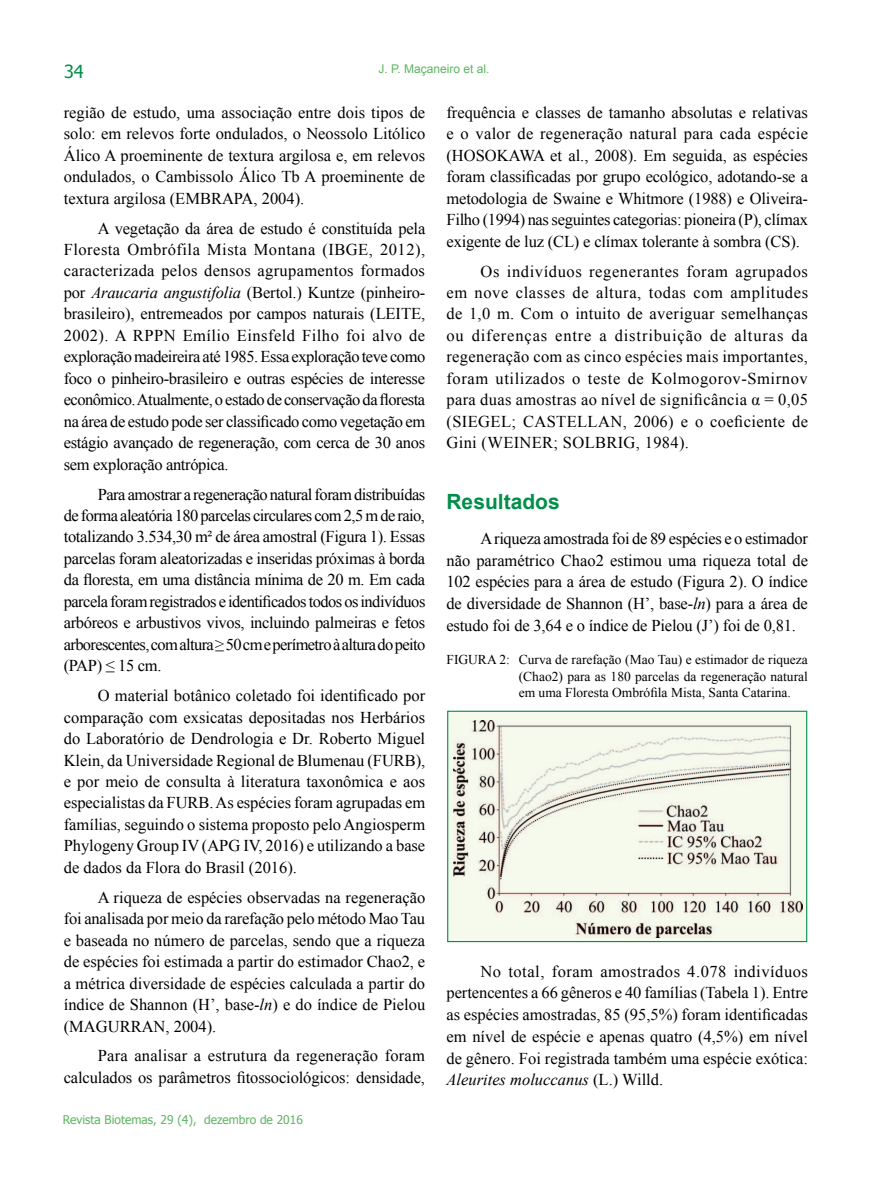
<style>
.page{position:relative;width:893px;height:1191px;background:#fff}
.page>*{position:absolute;margin:0;border:0;box-sizing:border-box;transform-origin:0 0}
.t1{font:700 21px "Arial";color:#008f49}
.t2{font:18px "Tahoma";color:#008f49}
.t3{font:16.5px/21.5px "Times New Roman";letter-spacing:-.005em;color:#000;text-align:justify}
.t4{font:13.5px/16.5px "Times New Roman";color:#000;text-align:justify}
.t5{font:12px "Tahoma";color:#5fb461}
.t6{font:12px "Arial";color:#5fb461}
.s1{font-style:italic}
</style>
<div class="page">
<div style="left:448px;top:711px;width:359px;height:230px;background:#f5faed"></div>
<img style="left:454px;top:720px;width:348px;height:217px">
<div style="left:447px;top:710px;width:360px;height:232px;border:1px solid #008f49"></div>
<p class="t2" style="left:64px;top:64px;width:21px">34</p>
<p class="t6" style="left:378px;top:64px;width:113px">J. P. Maçaneiro et al.</p>
<p class="t3" style="left:64px;top:103px;width:363px">região de estudo, uma associação entre dois tipos de solo: em relevos forte ondulados, o Neossolo Litólico Álico A proeminente de textura argilosa e, em relevos ondulados, o Cambissolo Álico Tb A proeminente de textura argilosa (EMBRAPA, 2004).</p>
<p class="t3" style="left:64px;top:217px;width:363px;text-indent:34px">A vegetação da área de estudo é constituída pela Floresta Ombrófila Mista Montana (IBGE, 2012), caracterizada pelos densos agrupamentos formados por <span class="s1">Araucaria angustifolia</span> (Bertol.) Kuntze (pinheiro&shy;brasileiro), entremeados por campos naturais (LEITE, 2002). A RPPN Emílio Einsfeld Filho foi alvo de exploração madeireira até 1985. Essa exploração teve como foco o pinheiro-brasileiro e outras espécies de interesse econômico. Atualmente, o estado de conservação da loresta na área de estudo pode ser classiicado como vegetação em estágio avançado de regeneração, com cerca de 30 anos sem exploração antrópica.</p>
<p class="t3" style="left:64px;top:485px;width:363px;text-indent:34px">Para amostrar a regeneração natural foram distribuídas de forma aleatória 180 parcelas circulares com 2,5 m de raio, totalizando 3.534,30 m² de área amostral (Figura 1). Essas parcelas foram aleatorizadas e inseridas próximas à borda da loresta, em uma distância mínima de 20 m. Em cada parcela foram registrados e identiicados todos os indivíduos arbóreos e arbustivos vivos, incluindo palmeiras e fetos arborescentes, com altura ≥ 50 cm e perímetro à altura do peito (PAP) ≤ 15 cm.</p>
<p class="t3" style="left:64px;top:684px;width:363px;text-indent:34px">O material botânico coletado foi identiicado por comparação com exsicatas depositadas nos Herbários do Laboratório de Dendrologia e Dr. Roberto Miguel Klein, da Universidade Regional de Blumenau (FURB), e por meio de consulta à literatura taxonômica e aos especialistas da FURB. As espécies foram agrupadas em famílias, seguindo o sistema proposto pelo Angiosperm Phylogeny Group IV (APG IV, 2016) e utilizando a base de dados da Flora do Brasil (2016).</p>
<p class="t3" style="left:64px;top:886px;width:363px;text-indent:34px">A riqueza de espécies observadas na regeneração foi analisada por meio da rarefação pelo método Mao Tau e baseada no número de parcelas, sendo que a riqueza de espécies foi estimada a partir do estimador Chao2, e a métrica diversidade de espécies calculada a partir do índice de Shannon (H’, base-<span class="s1">ln</span>) e do índice de Pielou (MAGURRAN, 2004).</p>
<p class="t3" style="left:64px;top:1046px;width:363px;text-align:right">Para analisar a estrutura da regeneração foram calculados os parâmetros itossociológicos: densidade,</p>
<p class="t3" style="left:446px;top:101px;width:363px">frequência e classes de tamanho absolutas e relativas e o valor de regeneração natural para cada espécie (HOSOKAWA et al., 2008). Em seguida, as espécies foram classiicadas por grupo ecológico, adotando-se a metodologia de Swaine e Whitmore (1988) e Oliveira-Filho (1994) nas seguintes categorias: pioneira (P), clímax exigente de luz (CL) e clímax tolerante à sombra (CS).</p>
<p class="t3" style="left:446px;top:262px;width:363px;text-indent:34px">Os indivíduos regenerantes foram agrupados em nove classes de altura, todas com amplitudes de 1,0 m. Com o intuito de averiguar semelhanças ou diferenças entre a distribuição de alturas da regeneração com as cinco espécies mais importantes, foram utilizados o teste de Kolmogorov-Smirnov para duas amostras ao nível de signiicância α = 0,05 (SIEGEL; CASTELLAN, 2006) e o coeiciente de Gini (WEINER; SOLBRIG, 1984).</p>
<p class="t1" style="left:446px;top:494px;width:115px">Resultados</p>
<p class="t3" style="left:446px;top:527px;width:363px;text-indent:34px">A riqueza amostrada foi de 89 espécies e o estimador não paramétrico Chao2 estimou uma riqueza total de 102 espécies para a área de estudo (Figura 2). O índice de diversidade de Shannon (H’, base-<span class="s1">ln</span>) para a área de estudo foi de 3,64 e o índice de Pielou (J’) foi de 0,81.</p>
<p class="t4" style="left:519px;top:651px;width:291px;text-indent:-72px">FIGURA 2: Curva de rarefação (Mao Tau) e estimador de riqueza (Chao2) para as 180 parcelas da regeneração natural em uma Floresta Ombróila Mista, Santa Catarina.</p>
<p class="t3" style="left:446px;top:960px;width:363px;text-indent:34px">No total, foram amostrados 4.078 indivíduos pertencentes a 66 gêneros e 40 famílias (Tabela 1). Entre as espécies amostradas, 85 (95,5%) foram identiicadas em nível de espécie e apenas quatro (4,5%) em nível de gênero. Foi registrada também uma espécie exótica:<br><span class="s1">Aleurites moluccanus</span> (L.) Willd.</p>
<p class="t5" style="left:63px;top:1114px;width:241px">Revista Biotemas, 29 (4), dezembro de 2016</p>
</div>
